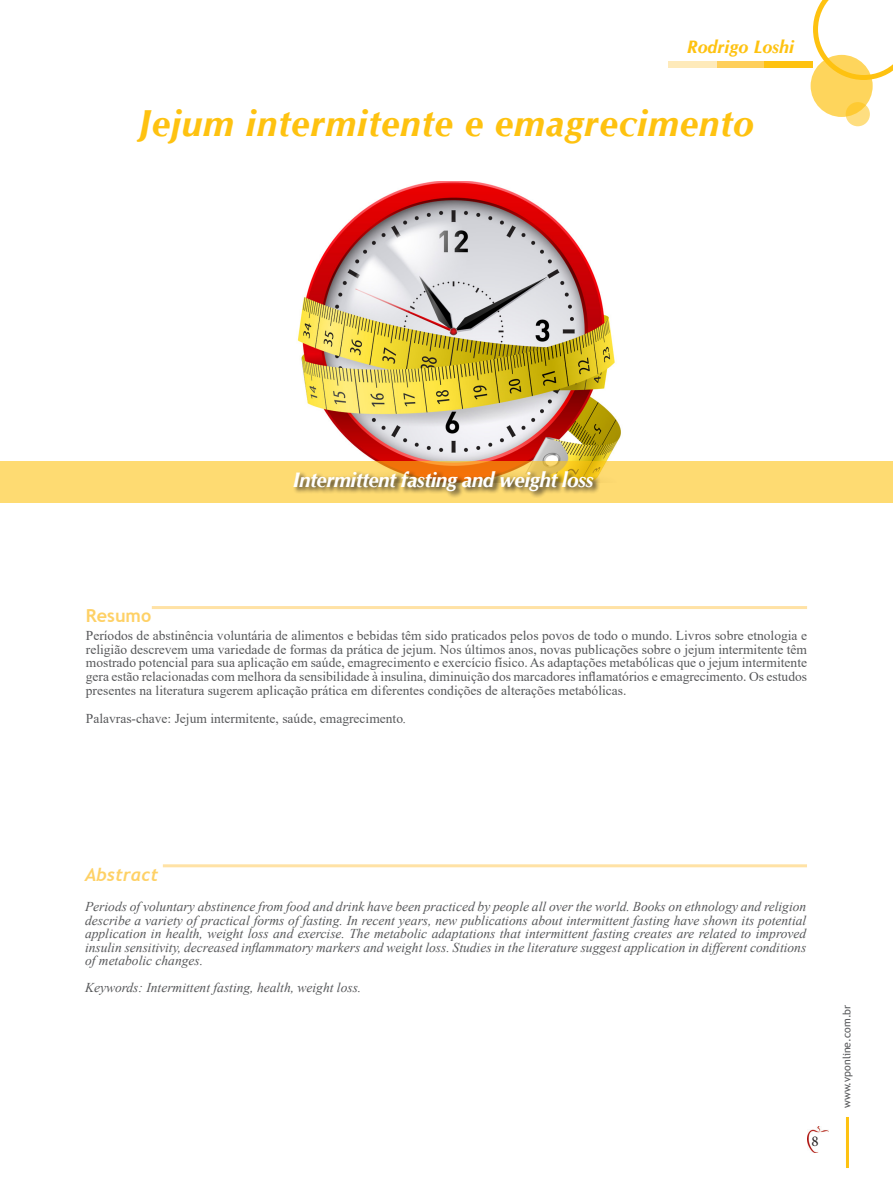
<style>
.page{position:relative;width:893px;height:1191px;background:#fff}
.page>*{position:absolute;margin:0;border:0;box-sizing:border-box;transform-origin:0 0}
.t1{font:italic 700 37.5px "CG Omega";letter-spacing:.015em;color:#fec210}
.t2{font:italic 700 21px "CG Omega";letter-spacing:-.03em;color:#fff}
.t3{font:italic 700 18px "CG Omega";color:#fec210}
.anu_sub_titulo{font:italic 700 18px "Trebuchet";color:#fed166}
.anu_sub_titulo-2{font:700 18px "Trebuchet MS";color:#fed166}
.t4{font:15px "Minion Pro";color:#231f20}
.t5{font:13.5px/13.6px "Times New Roman";color:#57585a;text-align:justify}
.t6{font:italic 13.5px/13.5px "Times New Roman";color:#57585a;text-align:justify}
.t7{font:10.5px "Trebuchet MS";color:#57585a}
.s1{font-style:italic}
</style>
<div class="page">
<img style="left:807px;top:1126px;width:21px;height:26px">
<hr style="left:846px;top:1117px;width:3px;height:51px;background:#fec210">
<svg style="left:813px;top:0;width:80px;height:80px"></svg>
<svg style="left:811px;top:55px;width:62px;height:62px;background:#fed356"></svg>
<svg style="left:846px;top:102px;width:24px;height:24px"></svg>
<svg style="left:668px;top:62px;width:49px;height:6px"></svg>
<div style="left:717px;top:62px;width:47px;height:6px;background:#fecf5b"></div>
<div style="left:764px;top:62px;width:49px;height:6px;background:#fec210"></div>
<img style="left:297px;top:181px;width:324px;height:280px">
<div style="left:0;top:461px;width:893px;height:42px;background:#fedb72"></div>
<div style="left:293px;top:470px;width:308px;height:28px;background:#231f20;opacity:.9"></div>
<hr style="left:152px;top:606px;width:655px;height:3px;background:#ffe2a5">
<hr style="left:163px;top:864px;width:644px;height:3px;background:#ffe2a5">
<h3 class="t3" style="left:687px;top:36px;width:109px">Rodrigo Loshi</h3>
<p class="t1" style="left:139px;top:100px;width:617px">Jejum intermitente e emagrecimento</p>
<p class="t2" style="left:293px;top:466px;width:302px">Intermittent fasting and weight loss</p>
<p class="anu_sub_titulo-2" style="left:86px;top:604px;width:67px">Resumo</p>
<p class="t5" style="left:86px;top:628px;width:723px">Períodos de abstinência voluntária de alimentos e bebidas têm sido praticados pelos povos de todo o mundo. Livros sobre etnologia e religião descrevem uma variedade de formas da prática de jejum. Nos últimos anos, novas publicações sobre o jejum intermitente têm mostrado potencial para sua aplicação em saúde, emagrecimento e exercício físico. As adaptações metabólicas que o jejum intermitente gera estão relacionadas com melhora da sensibilidade à insulina, diminuição dos marcadores inflamatórios e emagrecimento. Os estudos presentes na literatura sugerem aplicação prática em diferentes condições de alterações metabólicas.</p>
<p class="t5" style="left:86px;top:711px;width:322px">Palavras-chave: Jejum intermitente, saúde, emagrecimento<span class="s1">.</span></p>
<p class="anu_sub_titulo" style="left:85px;top:862px;width:75px">Abstract</p>
<p class="t6" style="left:85px;top:899px;width:723px">Periods of voluntary abstinence from food and drink have been practiced by people all over the world. Books on ethnology and religion describe a variety of practical forms of fasting. In recent years, new publications about intermittent fasting have shown its potential application in health, weight loss and exercise. The metabolic adaptations that intermittent fasting creates are related to improved insulin sensitivity, decreased inflammatory markers and weight loss. Studies in the literature suggest application in different conditions of metabolic changes.</p>
<p class="t6" style="left:85px;top:981px;width:278px">Keywords: Intermittent fasting, health, weight loss.</p>
<p class="t4" style="left:811px;top:1131px;width:9px">8</p>
<p class="t7" style="left:840px;top:1108px;width:105px;rotate:-90deg">www.vponline.com.br</p>
</div>
